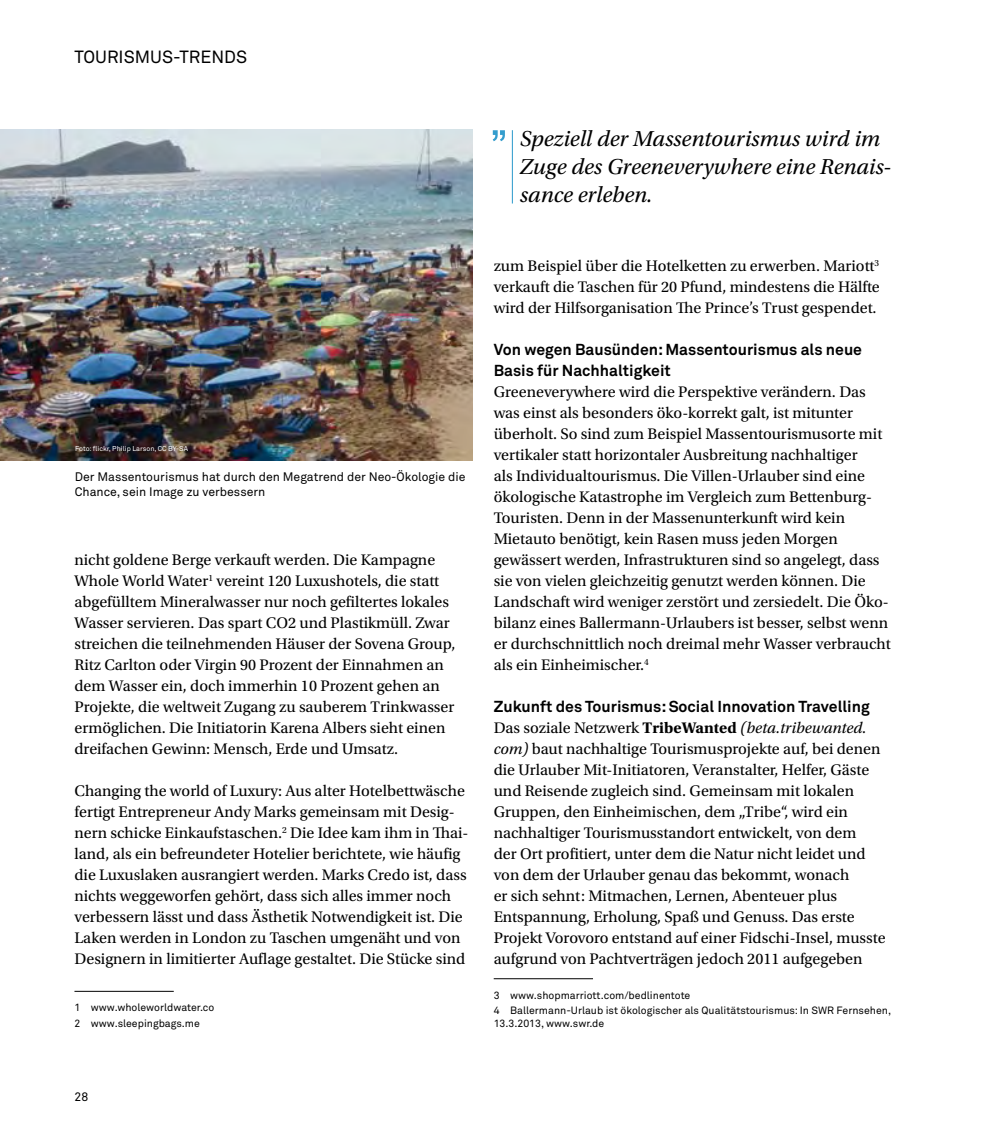
<style>
.page{position:relative;width:993px;height:1141px;background:#fff}
.page>*{position:absolute;margin:0;border:0;box-sizing:border-box;transform-origin:0 0}
.t1{font:italic 22.75px/28px "Utopia Std";color:#000}
.t2{font:17.5px "Akkurat Pro";color:#000}
.t3{font:16.1px/21px "Utopia Std";color:#000}
.t4{font:700 15.75px/21px "Akkurat Pro";color:#000}
.t5{font:12.25px/14.7px "Akkurat Pro";color:#000}
.t6{font:10.5px/15.9px "Akkurat Pro";color:#000}
.t7{font:7px "Akkurat Pro";color:#fff}
.s1{font-weight:700}
.s2{font-style:italic}
</style>
<div class="page">
<hr style="left:493px;top:978px;width:99px;height:1px;background:#000">
<hr style="left:74px;top:991px;width:100px;height:1px;background:#000">
<hr style="left:511px;top:130px;width:1px;height:74px;background:#349dcd">
<svg style="left:492px;top:130px;width:12px;height:11px"></svg>
<img style="left:0;top:129px;width:472px;height:331px">
<p class="t2" style="left:74px;top:47px;width:174px">Tourismus-trends</p>
<p class="t7" style="left:75px;top:444px;width:114px">Foto: flickr, Philip Larson, CC BY-SA</p>
<p class="t5" style="left:75px;top:470px;width:392px">Der Massentourismus hat durch den Megatrend der Neo-Ökologie die<br>Chance, sein Image zu verbessern</p>
<p class="t3" style="left:74px;top:550px;width:382px">nicht goldene Berge verkauft werden. Die Kampagne Whole World Water<sup>1</sup> vereint 120 Luxushotels, die statt abgefülltem Mineralwasser nur noch gefiltertes lokales Wasser servieren. Das spart CO2 und Plastikmüll. Zwar streichen die teilnehmenden Häuser der Sovena Group, Ritz Carlton oder Virgin 90 Prozent der Einnahmen an dem Wasser ein, doch immerhin 10 Prozent gehen an Projekte, die weltweit Zugang zu sauberem Trinkwasser ermöglichen. Die Initiatorin Karena Albers sieht einen dreifachen Gewinn: Mensch, Erde und Umsatz.</p>
<p class="t3" style="left:74px;top:781px;width:395px">Changing the world of Luxury: Aus alter Hotelbettwäsche fertigt Entrepreneur Andy Marks gemeinsam mit Desig&shy;nern schicke Einkaufstaschen.<sup>2</sup> Die Idee kam ihm in Thai&shy;land, als ein befreundeter Hotelier berichtete, wie häufig die Luxuslaken ausrangiert werden. Marks Credo ist, dass nichts weggeworfen gehört, dass sich alles immer noch verbessern lässt und dass Ästhetik Notwendigkeit ist. Die Laken werden in London zu Taschen umgenäht und von Designern in limitierter Auflage gestaltet. Die Stücke sind</p>
<p class="t6" style="left:74px;top:1000px;width:141px">1 www.wholeworldwater.co<br>2 www.sleepingbags.me</p>
<p class="t5" style="left:74px;top:1090px;width:15px">28</p>
<h1 class="t1" style="left:519px;top:125px;width:373px">Speziell der Massentourismus wird im<br>Zuge des Greeneverywhere eine Renais&shy;sance erleben.</h1>
<p class="t3" style="left:493px;top:256px;width:387px;text-align:justify">zum Beispiel über die Hotelketten zu erwerben. Mariott<sup>3 </sup>verkauft die Taschen für 20 Pfund, mindestens die Hälfte wird der Hilfsorganisation The Prince’s Trust gespendet.</p>
<p class="t4" style="left:493px;top:339px;width:370px">Von wegen Bausünden: Massentourismus als neue<br>Basis für Nachhaltigkeit</p>
<p class="t3" style="left:493px;top:382px;width:398px">Greeneverywhere wird die Perspektive verändern. Das was einst als besonders öko-korrekt galt, ist mitunter überholt. So sind zum Beispiel Massentourismusorte mit vertikaler statt horizontaler Ausbreitung nachhaltiger<br>als Individualtourismus. Die Villen-Urlauber sind eine ökologische Katastrophe im Vergleich zum Bettenburg-Touristen. Denn in der Massenunterkunft wird kein Mietauto benötigt, kein Rasen muss jeden Morgen gewässert werden, Infrastrukturen sind so angelegt, dass sie von vielen gleichzeitig genutzt werden können. Die Landschaft wird weniger zerstört und zersiedelt. Die Öko&shy;bilanz eines Ballermann-Urlaubers ist besser, selbst wenn er durchschnittlich noch dreimal mehr Wasser verbraucht als ein Einheimischer.<sup>4</sup></p>
<p class="t4" style="left:493px;top:696px;width:377px">Zukunft des Tourismus: Social Innovation Travelling</p>
<p class="t3" style="left:493px;top:718px;width:393px">Das soziale Netzwerk <span class="s1">TribeWanted</span> <span class="s2">(beta.tribewanted. com)</span> baut nachhaltige Tourismusprojekte auf, bei denen die Urlauber Mit-Initiatoren, Veranstalter, Helfer, Gäste und Reisende zugleich sind. Gemeinsam mit lokalen Gruppen, den Einheimischen, dem „Tribe“, wird ein nachhaltiger Tourismusstandort entwickelt, von dem<br>der Ort profitiert, unter dem die Natur nicht leidet und von dem der Urlauber genau das bekommt, wonach<br>er sich sehnt: Mitmachen, Lernen, Abenteuer plus Entspannung, Erholung, Spaß und Genuss. Das erste Projekt Vorovoro entstand auf einer Fidschi-Insel, musste aufgrund von Pachtverträgen jedoch 2011 aufgegeben</p>
<p class="t6" style="left:493px;top:987px;width:399px">3 www.shopmarriott.com/bedlinentote<br>4 Ballermann-Urlaub ist ökologischer als Qualitätstourismus: In SWR Fernsehen,</p>
<p class="t6" style="left:493px;top:1016px;width:112px">13.3.2013, www.swr.de</p>
</div>
